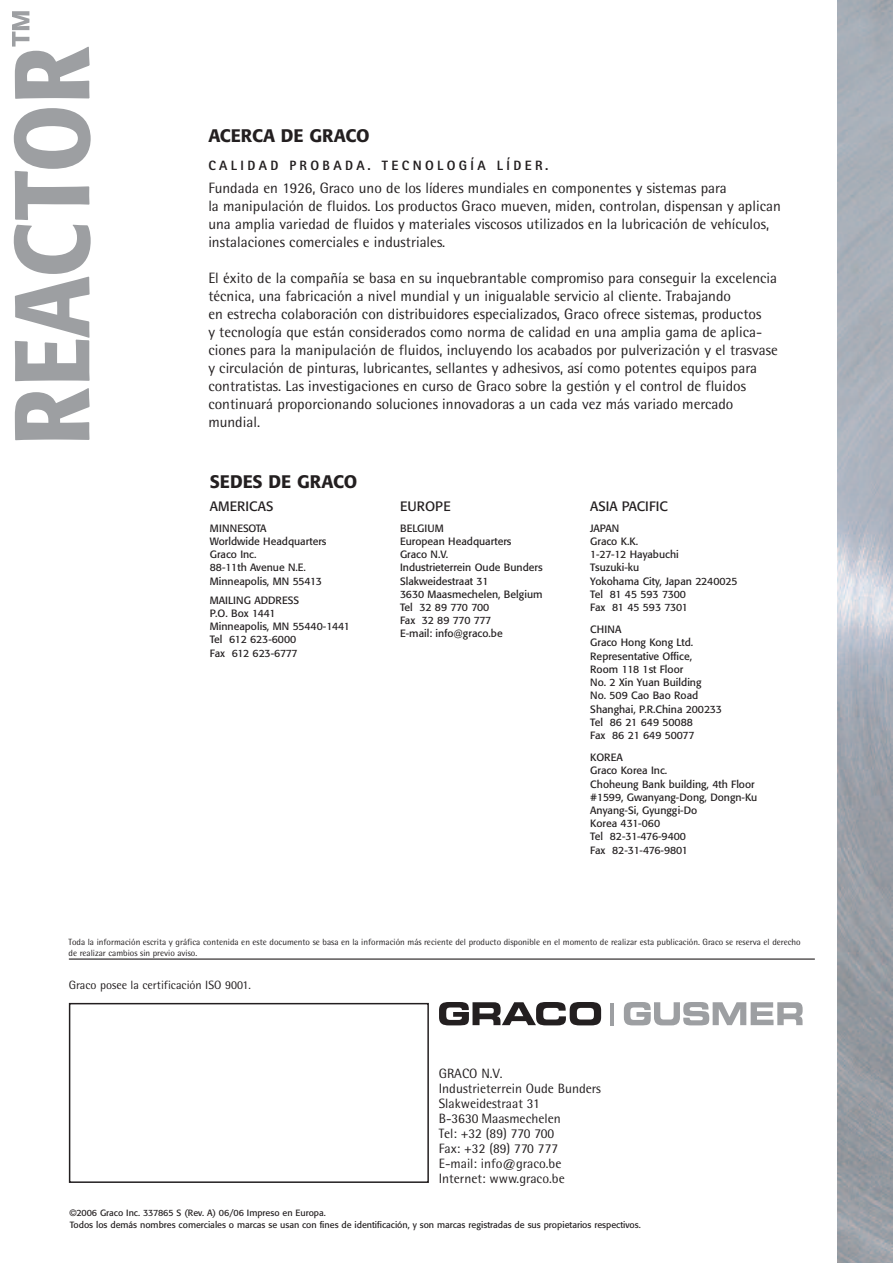
<style>
.page{position:relative;width:893px;height:1263px;background:#fff}
.page>*{position:absolute;margin:0;border:0;box-sizing:border-box;transform-origin:0 0}
.t1{font:500 condensed 105px "Formata";letter-spacing:.005em;color:#9d9fa2}
.t2{font:500 18px "Formata";color:#231f20}
.t3{font:15px/18px "Rotis Semi Sans";color:#231f20}
.t4{font:13.5px/15px "Rotis Semi Sans";color:#231f20}
.t5{font:800 13.5px "Rotis Sans Serif";letter-spacing:.25em;color:#231f20}
.t6{font:13.5px "Formata";color:#231f20}
.t7{font:12px "Rotis Semi Sans";color:#231f20}
.t8{font:10.5px/13.2px "Formata";color:#231f20}
.t9{font:9px/10.5px "Rotis Semi Sans";color:#231f20}
.t10{font:9px/12px "Formata";color:#231f20}
.s1{font-family:"Helvetica"}
</style>
<div class="page">
<div style="left:69px;top:1003px;width:360px;height:180px;border:2px solid #231f20"></div>
<hr style="left:69px;top:958px;width:746px;height:2px;background:#231f20">
<img style="left:838px;top:0;width:55px;height:1263px">
<svg style="left:439px;top:1002px;width:162px;height:23px"></svg>
<hr style="left:610px;top:1003px;width:4px;height:22px;background:#9d9fa2">
<svg style="left:624px;top:1002px;width:179px;height:23px"></svg>
<h1 class="t1" style="left:11px;top:445px;width:436px;rotate:-90deg">REACTOR<sup>™</sup></h1>
<p class="t2" style="left:208px;top:128px;width:163px">ACERCA DE GRACO</p>
<p class="t5" style="left:208px;top:160px;width:342px">CALIDAD PROBADA. TECNOLOGÍA LÍDER.</p>
<p class="t3" style="left:208px;top:180px;width:574px">Fundada en 1926, Graco uno de los líderes mundiales en componentes y sistemas para<br>la manipulación de fluidos. Los productos Graco mueven, miden, controlan, dispensan y aplican una amplia variedad de fluidos y materiales viscosos utilizados en la lubricación de vehículos, instalaciones comerciales e industriales.</p>
<p class="t3" style="left:208px;top:270px;width:571px">El éxito de la compañía se basa en su inquebrantable compromiso para conseguir la excelencia técnica, una fabricación a nivel mundial y un inigualable servicio al cliente. Trabajando<br>en estrecha colaboración con distribuidores especializados, Graco ofrece sistemas, productos<br>y tecnología que están considerados como norma de calidad en una amplia gama de aplica&shy;ciones para la manipulación de fluidos, incluyendo los acabados por pulverización y el trasvase y circulación de pinturas, lubricantes, sellantes y adhesivos, así como potentes equipos para contratistas. Las investigaciones en curso de Graco sobre la gestión y el control de fluidos continuará proporcionando soluciones innovadoras a un cada vez más variado mercado mundial.</p>
<p class="t2" style="left:210px;top:474px;width:149px">SEDES DE GRACO</p>
<p class="t6" style="left:210px;top:501px;width:65px">AMERICAS</p>
<p class="t8" style="left:210px;top:522px;width:118px">MINNESOTA<br>Worldwide Headquarters<br>Graco Inc.<br>88-11th Avenue N.E.<br>Minneapolis, MN 55413</p>
<p class="t8" style="left:210px;top:594px;width:142px">MAILING ADDRESS<br>P.O. Box 1441<br>Minneapolis, MN 55440-1441<br>Tel 612 623-6000<br>Fax 612 623-6777</p>
<p class="t6" style="left:400px;top:501px;width:52px">EUROPE</p>
<p class="t8" style="left:400px;top:522px;width:144px">BELGIUM<br>European Headquarters<br>Graco N.V.<br>Industrieterrein Oude Bunders<br>Slakweidestraat 31<br>3630 Maasmechelen, Belgium<br>Tel 32 89 770 700<br>Fax 32 89 770 777<br>E-mail: info@graco.be</p>
<p class="t6" style="left:590px;top:501px;width:79px">ASIA PACIFIC</p>
<p class="t8" style="left:590px;top:522px;width:149px">JAPAN<br>Graco K.K.<br>1-27-12 Hayabuchi<br>Tsuzuki-ku<br>Yokohama City, Japan 2240025<br>Tel 81 45 593 7300<br>Fax 81 45 593 7301</p>
<p class="t8" style="left:590px;top:624px;width:133px">CHINA<br>Graco Hong Kong Ltd.<br>Representative Office,<br>Room 118 1st Floor<br>No. 2 Xin Yuan Building<br>No. 509 Cao Bao Road<br>Shanghai, P.R.China 200233<br>Tel 86 21 649 50088<br>Fax 86 21 649 50077</p>
<p class="t8" style="left:590px;top:752px;width:169px">KOREA<br>Graco Korea Inc.<br>Choheung Bank building, 4th Floor #1599, Gwanyang-Dong, Dongn-Ku<br>Anyang-Si, Gyunggi-Do<br>Korea 431-060<br>Tel 82-31-476-9400<br>Fax 82-31-476-9801</p>
<p class="t9" style="left:69px;top:938px;width:734px">Toda la información escrita y gráfica contenida en este documento se basa en la información más reciente del producto disponible en el momento de realizar esta publicación. Graco se reserva el derecho de realizar cambios sin previo aviso.</p>
<p class="t7" style="left:69px;top:980px;width:184px">Graco posee la certificación ISO 9001.</p>
<p class="t4" style="left:439px;top:1067px;width:164px">GRACO N.V.<br>Industrieterrein Oude Bunders<br>Slakweidestraat 31<br>B-3630 Maasmechelen<br>Tel: +32 (89) 770 700<br>Fax: +32 (89) 770 777<br>E-mail: info@graco.be<br>Internet: www.graco.be</p>
<p class="t10" style="left:70px;top:1207px;width:573px"><span class="s1">©</span>2006 Graco Inc. 337865 S (Rev. A) 06/06 Impreso en Europa.<br>Todos los demás nombres comerciales o marcas se usan con fines de identificación, y son marcas registradas de sus propietarios respectivos.</p>
</div>
